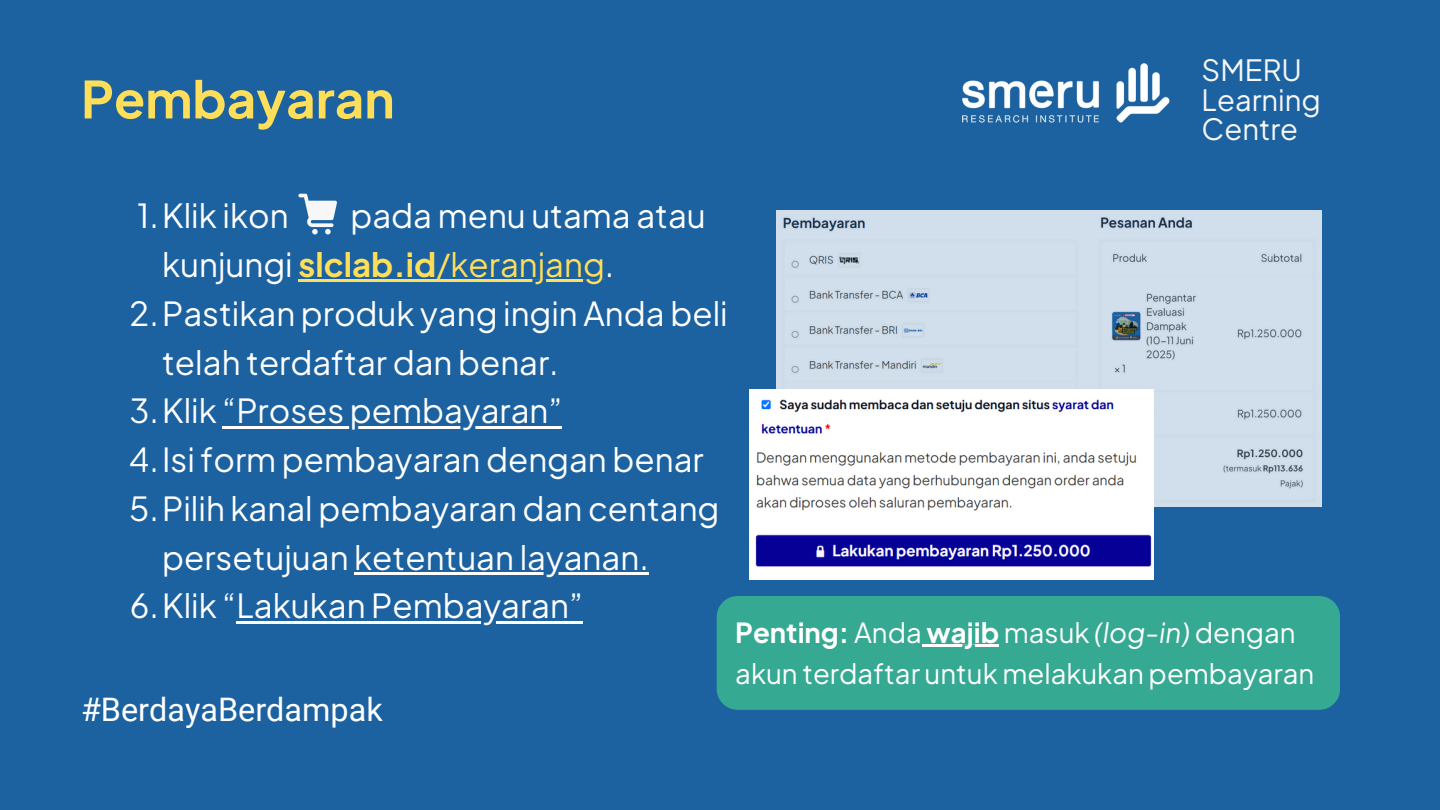
<style>
.page{position:relative;width:1440px;height:810px;background:#1c62a0}
.page>*{position:absolute;margin:0;border:0;box-sizing:border-box;transform-origin:0 0}
.t1{font:700 51px "Plus Jakarta Sans";color:#ffde59}
.t2{font:33px/48.8px "Plus Jakarta Sans";color:#fff}
.t3{font:32.4px "Roboto";color:#fff}
.t4{font:29.2px/29.2px "Plus Jakarta Sans";color:#f7f7f7}
.t5{font:27.5px "Plus Jakarta Sans";color:#fff}
.s1{font-weight:700;color:#ffde59}
.s2{color:#ffde59}
.s3{font-weight:700}
.s4{font-style:italic}
</style>
<div class="page">
<img style="left:962px;top:63px;width:208px;height:60px">
<img style="left:777px;top:211px;width:545px;height:296px">
<div style="left:717px;top:596px;width:623px;height:114px;background:#35a991;border-radius:21px"></div>
<hr style="left:298px;top:279px;width:138px;height:3px;background:#ffde59">
<hr style="left:436px;top:279px;width:169px;height:3px;background:#ffde59">
<hr style="left:223px;top:426px;width:339px;height:3px;background:#fff">
<hr style="left:354px;top:572px;width:295px;height:3px;background:#fff">
<hr style="left:236px;top:621px;width:347px;height:3px;background:#fff">
<svg style="left:298px;top:194px;width:39px;height:40px"></svg>
<img style="left:749px;top:389px;width:405px;height:191px">
<hr style="left:927px;top:645px;width:72px;height:2px;background:#fff">
<p class="t1" style="left:81px;top:66px;width:315px">Pembayaran</p>
<p class="t4" style="left:1202px;top:55px;width:102px">SMERU</p>
<p class="t4" style="left:1202px;top:84px;width:121px">Learning<br>Centre</p>
<h1 class="t2" style="left:162px;top:191px;width:545px;text-indent:188px">pada menu utama atau kunjungi <span class="s1">slclab.id</span><span class="s2">/keranjang</span>.</h1>
<p class="t2" style="left:162px;top:288px;width:567px;text-indent:-33px">2.Pastikan produk yang ingin Anda beli telah terdaftar dan benar.</p>
<p class="t2" style="left:129px;top:386px;width:434px">3.Klik “Proses pembayaran”</p>
<p class="t2" style="left:129px;top:434px;width:577px">4.Isi form pembayaran dengan benar</p>
<p class="t2" style="left:162px;top:483px;width:559px;text-indent:-33px">5.Pilih kanal pembayaran dan centang persetujuan ketentuan layanan.</p>
<p class="t2" style="left:130px;top:581px;width:455px">6.Klik “Lakukan Pembayaran”</p>
<h1 class="t2" style="left:137px;top:191px;width:153px">1.Klik ikon</h1>
<h2 class="t3" style="left:81px;top:690px;width:303px">#BerdayaBerdampak</h2>
<p class="t5" style="left:735px;top:615px;width:562px"><span class="s3">Penting:</span> Anda <span class="s3">wajib</span> masuk <span class="s4">(log-in)</span> dengan</p>
<p class="t5" style="left:735px;top:656px;width:581px">akun terdaftar untuk melakukan pembayaran</p>
</div>
